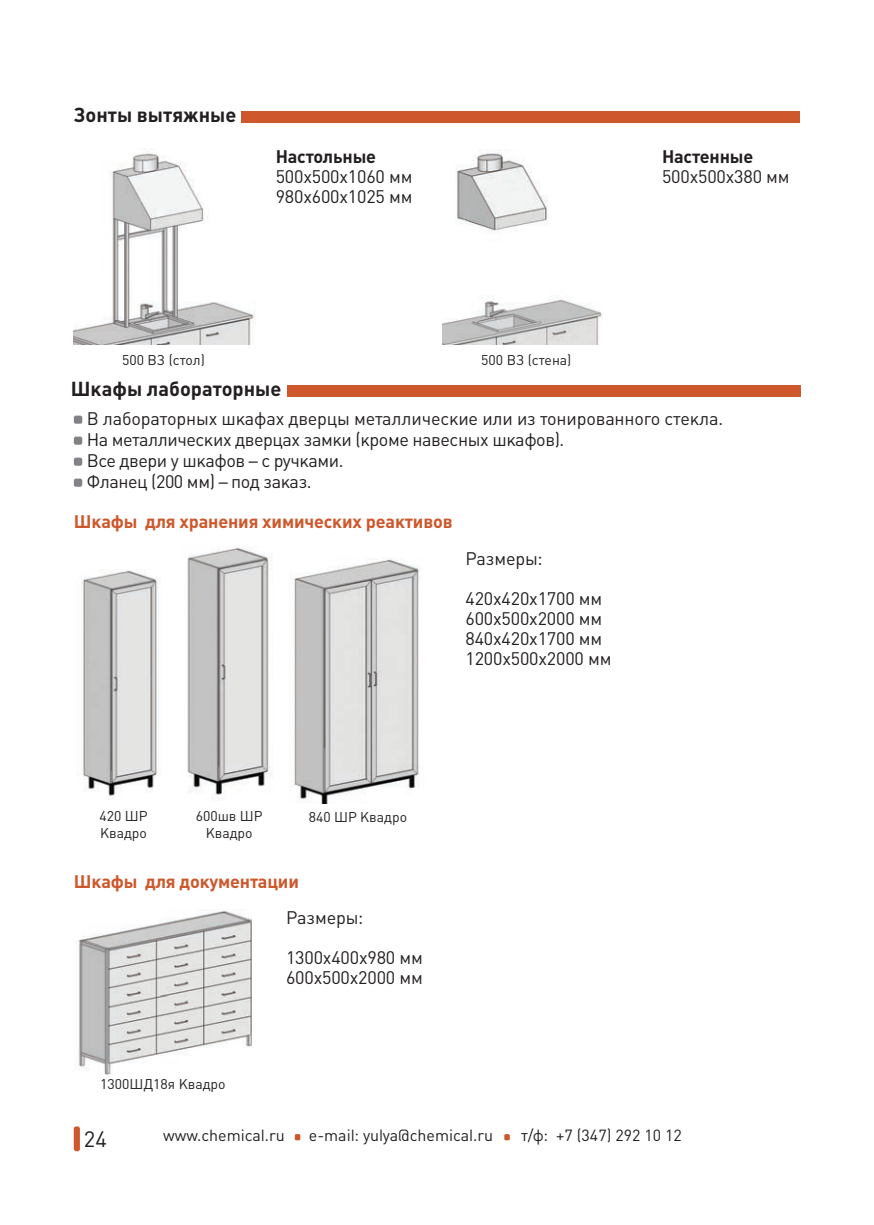
<style>
.page{position:relative;width:874px;height:1225px;background:#fff}
.page>*{position:absolute;margin:0;border:0;box-sizing:border-box;transform-origin:0 0}
.t1{font:22px "Plumb";color:#231f20}
.t2{font:700 20px "Plumb";color:#231f20}
.t3{font:18px/20px "Plumb";letter-spacing:-.01em;color:#231f20}
.t4{font:700 18px "Plumb";letter-spacing:-.01em;color:#ce572b}
.t5{font:700 18px "Plumb";letter-spacing:-.01em;color:#231f20}
.t6{font:16px "Plumb";color:#231f20}
.t7{font:14px/16.8px "Plumb";color:#231f20}
</style>
<div class="page">
<div style="left:74px;top:1126px;width:6px;height:25px;background:#ce572b;border-radius:2px"></div>
<svg style="left:504px;top:1134px;width:5px;height:6px"></svg>
<svg style="left:295px;top:1134px;width:5px;height:6px"></svg>
<img style="left:82px;top:569px;width:79px;height:231px">
<img style="left:187px;top:547px;width:86px;height:252px">
<img style="left:293px;top:559px;width:127px;height:244px">
<img style="left:77px;top:910px;width:175px;height:164px">
<img style="left:74px;top:149px;width:181px;height:195px">
<img style="left:442px;top:150px;width:160px;height:194px">
<svg style="left:74px;top:415px;width:8px;height:9px"></svg>
<svg style="left:74px;top:436px;width:8px;height:9px"></svg>
<svg style="left:74px;top:457px;width:8px;height:9px"></svg>
<svg style="left:74px;top:478px;width:8px;height:9px"></svg>
<div style="left:242px;top:111px;width:557px;height:12px;background:#ce572b"></div>
<div style="left:286px;top:386px;width:513px;height:11px;background:#ce572b"></div>
<p class="t2" style="left:74px;top:103px;width:164px">Зонты вытяжные</p>
<p class="t5" style="left:275px;top:146px;width:102px">Настольные</p>
<p class="t3" style="left:275px;top:167px;width:138px">500х500х1060 мм<br>980х600х1025 мм</p>
<p class="t7" style="left:122px;top:351px;width:84px">500 ВЗ (стол)</p>
<p class="t7" style="left:481px;top:351px;width:92px">500 ВЗ (стена)</p>
<p class="t5" style="left:661px;top:146px;width:93px">Настенные</p>
<p class="t3" style="left:661px;top:167px;width:129px">500х500х380 мм</p>
<p class="t2" style="left:71px;top:377px;width:212px">Шкафы лабораторные</p>
<p class="t3" style="left:87px;top:408px;width:637px;line-height:21px">В лабораторных шкафах дверцы металлические или из тонированного стекла.<br>На металлических дверцах замки (кроме навесных шкафов).<br>Все двери у шкафов – с ручками.<br>Фланец (200 мм) – под заказ.</p>
<p class="t4" style="left:74px;top:511px;width:380px">Шкафы для хранения химических реактивов</p>
<p class="t3" style="left:465px;top:548px;width:79px">Размеры:</p>
<p class="t3" style="left:465px;top:588px;width:147px">420х420х1700 мм<br>600х500х2000 мм<br>840х420х1700 мм<br>1200х500х2000 мм</p>
<p class="t7" style="left:99px;top:807px;width:50px">420 ШР<br>Квадро</p>
<p class="t7" style="left:196px;top:807px;width:68px;text-align:center">600шв ШР<br>Квадро</p>
<p class="t7" style="left:309px;top:809px;width:100px">840 ШР Квадро</p>
<p class="t4" style="left:74px;top:871px;width:226px">Шкафы для документации</p>
<p class="t3" style="left:286px;top:907px;width:79px">Размеры:</p>
<p class="t3" style="left:286px;top:947px;width:138px">1300х400х980 мм<br>600х500х2000 мм</p>
<p class="t7" style="left:100px;top:1075px;width:127px">1300ШД18я Квадро</p>
<p class="t1" style="left:84px;top:1126px;width:24px">24</p>
<p class="t6" style="left:163px;top:1126px;width:123px">www.chemical.ru</p>
<p class="t6" style="left:309px;top:1126px;width:186px">e-mail: yulya@chemical.ru</p>
<p class="t6" style="left:521px;top:1126px;width:162px">т/ф: +7 (347) 292 10 12</p>
</div>
